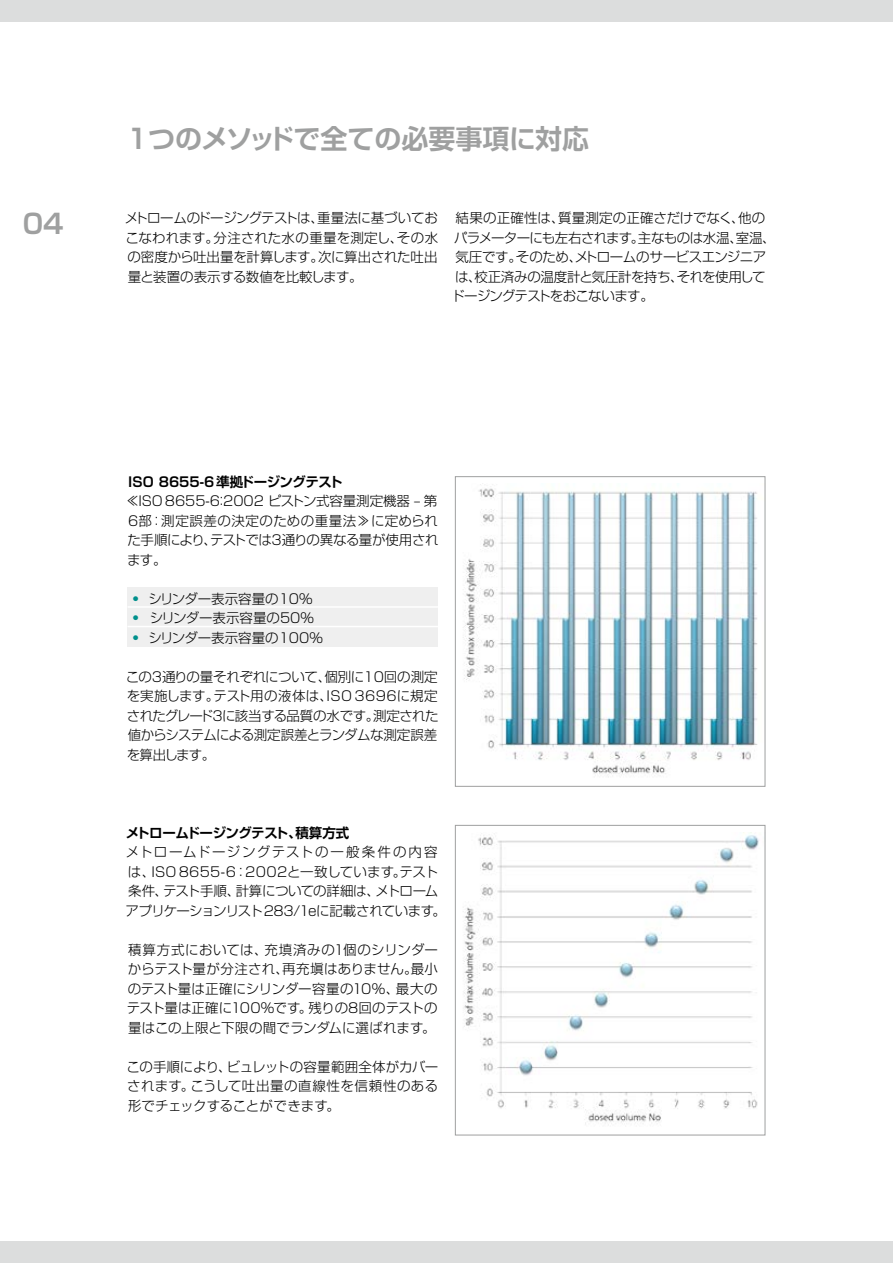
<style>
.page{position:relative;width:893px;height:1263px;background:#fff}
.page>*{position:absolute;margin:0;border:0;box-sizing:border-box;transform-origin:0 0}
.t1{font:700 27px "Shin Go Pro De";color:#9fa0a0}
.t2{font:300 13.5px/19.5px "Shin Go Pro";letter-spacing:-.02em;color:#000;text-align:justify}
.t3{font:300 13.5px "Shin Go Pro";color:#000}
.t4{font:700 13.5px "Shin Go Pro De";letter-spacing:-.03em;color:#000}
.t5{font:300 13.5px "Shin Go Pro";letter-spacing:-.05em;color:#000}
.t6{font:300 13.5px "Shin Go Pro";letter-spacing:.015em;color:#000}
.t7{font:300 13.5px "Shin Go Pro";letter-spacing:-.055em;color:#000}
.s1{font-family:"Shin Go Pro De";font-weight:700;color:#00908c}
</style>
<div class="page">
<div style="left:0;top:0;width:893px;height:21px;background:#dcdddd"></div>
<div style="left:0;top:1242px;width:893px;height:21px;background:#dcdddd"></div>
<div style="left:128px;top:587px;width:310px;height:59px;background:#efefef"></div>
<img style="left:463px;top:484px;width:295px;height:293px">
<div style="left:455px;top:476px;width:310px;height:311px;border:1px solid #9fa0a0"></div>
<img style="left:463px;top:835px;width:296px;height:290px">
<div style="left:455px;top:825px;width:310px;height:310px;border:1px solid #9fa0a0"></div>
<hr style="left:128px;top:606px;width:310px;height:2px;background:#fff">
<hr style="left:128px;top:626px;width:310px;height:1px;background:#fff">
<h1 class="t1" style="left:128px;top:116px;width:463px">1つのメソッドで全ての必要事項に対応</h1>
<p class="t2" style="left:125px;top:207px;width:315px">メトロームのドージングテストは、重量法に基づいておこなわれます。分注された水の重量を測定し、その水の密度から吐出量を計算します。次に算出された吐出量と装置の表示する数値を比較します。</p>
<h1 class="t1" style="left:23px;top:201px;width:42px">04</h1>
<p class="t6" style="left:456px;top:207px;width:311px">結果の正確性は、質量測定の正確さだけでなく、他の</p>
<p class="t5" style="left:454px;top:227px;width:323px">パラメーターにも左右されます。主なものは水温、室温、</p>
<p class="t2" style="left:455px;top:246px;width:312px">気圧です。そのため、メトロームのサービスエンジニア</p>
<p class="t2" style="left:455px;top:265px;width:312px">は、校正済みの温度計と気圧計を持ち、それを使用して</p>
<p class="t7" style="left:451px;top:285px;width:204px">ドージングテストをおこないます。</p>
<p class="t4" style="left:128px;top:471px;width:216px">ISO 8655-6準拠ドージングテスト</p>
<p class="t2" style="left:126px;top:490px;width:314px">≪ISO8655-6：2002 ピストン式容量測定機器 – 第６部：測定誤差の決定のための重量法≫に定められた手順により、テストでは3通りの異なる量が使用されます。</p>
<p class="t3" style="left:132px;top:588px;width:182px"><span class="s1">•</span> シリンダー表示容量の10％</p>
<p class="t3" style="left:132px;top:607px;width:183px"><span class="s1">•</span> シリンダー表示容量の50％</p>
<p class="t3" style="left:132px;top:627px;width:192px"><span class="s1">•</span> シリンダー表示容量の100％</p>
<p class="t2" style="left:126px;top:665px;width:314px">この3通りの量それぞれについて、個別に10回の測定を実施します。テスト用の液体は、ISO 3696に規定されたグレード3に該当する品質の水です。測定された値からシステムによる測定誤差とランダムな測定誤差を算出します。</p>
<p class="t4" style="left:126px;top:822px;width:225px">メトロームドージングテスト、積算方式</p>
<p class="t2" style="left:126px;top:841px;width:322px;text-align:left">メトロームドージングテストの一般条件の内容は、ISO8655-6：2002と一致しています。テスト条件、テスト手順、計算についての詳細は、メトロームアプリケーションリスト283/1 eに記載されています。</p>
<p class="t2" style="left:127px;top:938px;width:313px">積算方式においては、充填済みの1個のシリンダーからテスト量が分注され、再充塡はありません。最小のテスト量は正確にシリンダー容量の10%、最大のテスト量は正確に100%です。残りの8回のテストの量はこの上限と下限の間でランダムに選ばれます。</p>
<p class="t2" style="left:127px;top:1055px;width:313px">この手順により、ビュレットの容量範囲全体がカバーされます。こうして吐出量の直線性を信頼性のある形でチェックすることができます。</p>
</div>
